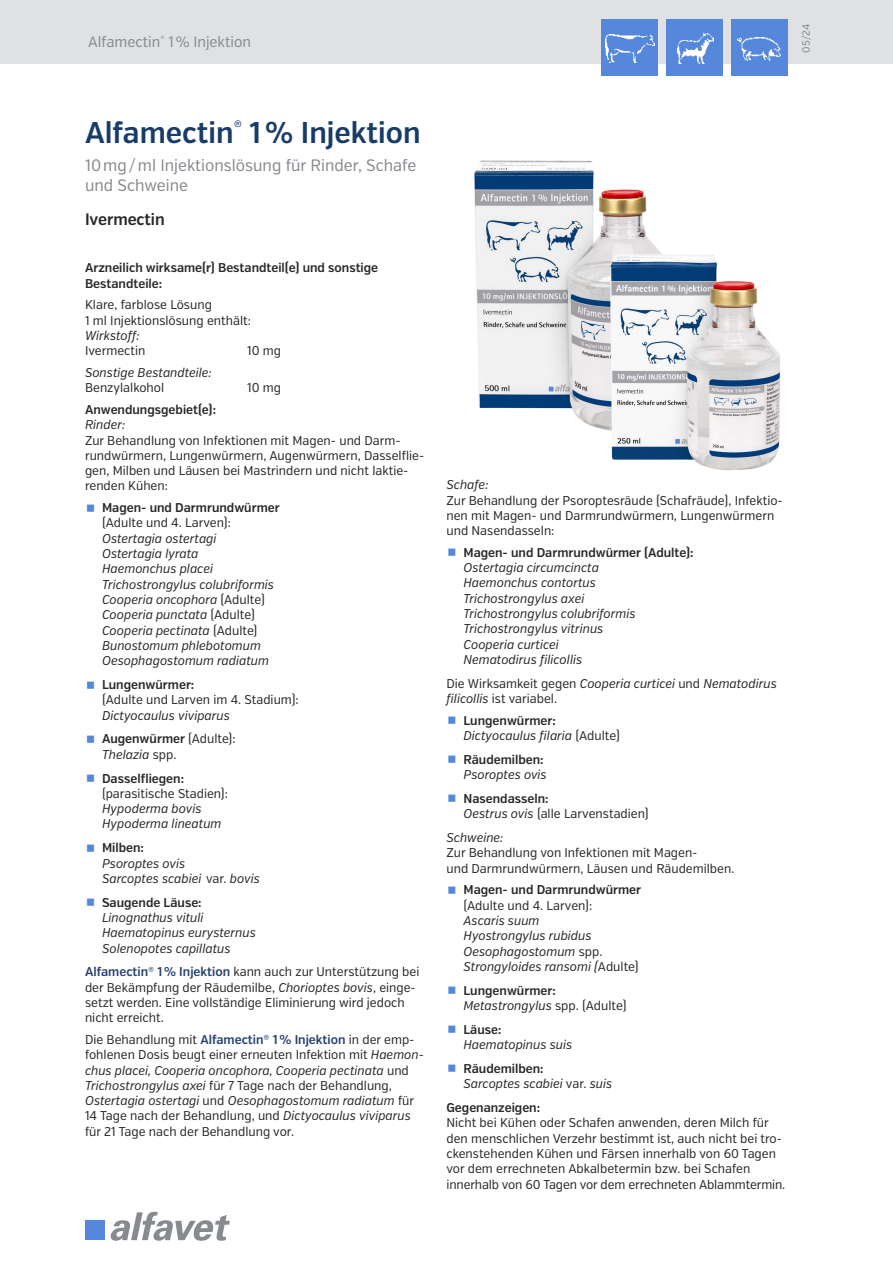
<style>
.page{position:relative;width:893px;height:1263px;background:#fff}
.page>*{position:absolute;margin:0;border:0;box-sizing:border-box;transform-origin:0 0}
.t1{font:600 30px "Verb Cond";color:#183c69}
.t2{font:16.5px/19.8px "Verb Cond";color:#878a8e}
.t3{font:600 16.5px "Verb Cond";letter-spacing:-.005em;color:#282827}
.t4{font:15px "Verb Cond";color:#878a8e}
.t5{font:12.75px/15.3px "Verb Cond";color:#282827}
.t6{font:italic 12.75px/15.3px "Verb Cond";color:#282827}
.t7{font:600 12.75px/15.3px "Verb Cond";color:#282827}
.t8{font:10.5px "Verb Cond";color:#878a8e}
.s1{font-style:normal}
.s2{font-weight:600;font-style:normal}
.s3{font-weight:400;font-style:italic}
.s4{font-weight:400}
.s5{font-weight:600;color:#26426e}
.s6{font-style:italic}
.s7{font-weight:600}
</style>
<div class="page">
<svg style="left:110px;top:1212px;width:120px;height:29px"></svg>
<div style="left:85px;top:1220px;width:20px;height:20px;background:#5587da"></div>
<div style="left:0;top:0;width:893px;height:64px;background:#dfe1e2"></div>
<div style="left:601px;top:19px;width:57px;height:57px;background:#5587da"></div>
<img style="left:605px;top:34px;width:50px;height:29px">
<div style="left:666px;top:19px;width:57px;height:57px;background:#5587da"></div>
<div style="left:731px;top:19px;width:57px;height:57px;background:#5587da"></div>
<img style="left:738px;top:38px;width:42px;height:22px">
<img style="left:678px;top:34px;width:36px;height:30px">
<img style="left:474px;top:160px;width:173px;height:249px">
<img style="left:557px;top:225px;width:223px;height:246px">
<p class="t4" style="left:88px;top:33px;width:165px">Alfamectin<sup>®</sup> 1% Injektion</p>
<p class="t8" style="left:800px;top:53px;width:30px;rotate:-90deg">05/24</p>
<h1 class="t1" style="left:85px;top:115px;width:337px">Alfamectin<sup>®</sup> 1% Injektion</h1>
<p class="t2" style="left:85px;top:156px;width:333px">10mg/ml Injektionslösung für Rinder, Schafe und Schweine</p>
<p class="t3" style="left:85px;top:209px;width:81px">Ivermectin</p>
<p class="t7" style="left:85px;top:261px;width:295px">Arzneilich wirksame(r) Bestandteil(e) und sonstige<br>Bestandteile:</p>
<p class="t5" style="left:85px;top:297px;width:167px">Klare, farblose Lösung<br>1 ml Injektionslösung enthält:</p>
<p class="t6" style="left:85px;top:328px;width:56px">Wirkstoff:</p>
<p class="t5" style="left:85px;top:343px;width:62px">Ivermectin</p>
<p class="t5" style="left:247px;top:343px;width:36px">10 mg</p>
<p class="t6" style="left:85px;top:365px;width:128px">Sonstige Bestandteile:</p>
<p class="t5" style="left:85px;top:380px;width:81px">Benzylalkohol</p>
<p class="t5" style="left:247px;top:380px;width:36px">10 mg</p>
<p class="t7" style="left:85px;top:402px;width:133px">Anwendungsgebiet(e):</p>
<p class="t6" style="left:85px;top:417px;width:42px">Rinder:</p>
<p class="t5" style="left:85px;top:433px;width:341px">Zur Behandlung von Infektionen mit Magen- und Darm&shy;rundwürmern, Lungenwürmern, Augenwürmern, Dasselflie&shy;gen, Milben und Läusen bei Mastrindern und nicht laktie&shy;renden Kühen:</p>
<p class="t7" style="left:102px;top:500px;width:179px">Magen- und Darmrundwürmer</p>
<p class="t5" style="left:102px;top:516px;width:130px">(Adulte und 4. Larven):</p>
<p class="t6" style="left:102px;top:531px;width:174px">Ostertagia ostertagi<br>Ostertagia lyrata<br>Haemonchus placei<br>Trichostrongylus colubriformis<br>Cooperia oncophora <span class="s1">(Adulte)<br></span>Cooperia punctata <span class="s1">(Adulte)<br></span>Cooperia pectinata <span class="s1">(Adulte)<br></span>Bunostomum phlebotomum<br>Oesophagostomum radiatum</p>
<p class="t7" style="left:102px;top:677px;width:94px">Lungenwürmer:</p>
<p class="t5" style="left:102px;top:692px;width:198px">(Adulte und Larven im 4. Stadium):</p>
<p class="t6" style="left:102px;top:703px;width:135px;line-height:23.9px">Dictyocaulus viviparus<br><span class="s2">Augenwürmer</span> <span class="s1">(Adulte):</span></p>
<p class="t7" style="left:102px;top:742px;width:84px;line-height:23.9px"><span class="s3">Thelazia</span> <span class="s4">spp.<br></span>Dasselfliegen:</p>
<p class="t5" style="left:102px;top:786px;width:127px">(parasitische Stadien):</p>
<p class="t6" style="left:102px;top:801px;width:121px">Hypoderma bovis<br>Hypoderma lineatum</p>
<p class="t7" style="left:102px;top:840px;width:43px">Milben:</p>
<p class="t6" style="left:102px;top:856px;width:159px">Psoroptes ovis<br>Sarcoptes scabiei <span class="s1">var.</span> bovis</p>
<p class="t7" style="left:102px;top:895px;width:101px">Saugende Läuse:</p>
<p class="t6" style="left:102px;top:910px;width:155px">Linognathus vituli<br>Haematopinus eurysternus<br>Solenopotes capillatus</p>
<p class="t5" style="left:85px;top:964px;width:336px"><span class="s5">Alfamectin® 1% Injektion</span> kann auch zur Unterstützung bei der Bekämpfung der Räudemilbe, <span class="s6">Chorioptes bovis</span>, einge&shy;setzt werden. Eine vollständige Eliminierung wird jedoch nicht erreicht.</p>
<p class="t5" style="left:85px;top:1032px;width:340px">Die Behandlung mit <span class="s5">Alfamectin® 1% Injektion</span> in der emp&shy;fohlenen Dosis beugt einer erneuten Infektion mit <span class="s6">Haemon&shy;chus placei, Cooperia oncophora, Cooperia pectinata</span> und <span class="s6">Trichostrongylus axei</span> für 7 Tage nach der Behandlung, <span class="s6">Ostertagia ostertagi</span> und <span class="s6">Oesophagostomum radiatum</span> für 14 Tage nach der Behandlung, und <span class="s6">Dictyocaulus viviparus </span>für 21 Tage nach der Behandlung vor.</p>
<p class="t6" style="left:446px;top:477px;width:43px">Schafe:</p>
<p class="t5" style="left:446px;top:493px;width:338px">Zur Behandlung der Psoroptesräude (Schafräude), Infektio&shy;nen mit Magen- und Darmrundwürmern, Lungenwürmern und Nasendasseln:</p>
<p class="t7" style="left:463px;top:545px;width:232px">Magen- und Darmrundwürmer (Adulte):</p>
<p class="t6" style="left:463px;top:560px;width:174px">Ostertagia circumcincta<br>Haemonchus contortus<br>Trichostrongylus axei<br>Trichostrongylus colubriformis<br>Trichostrongylus vitrinus<br>Cooperia curticei<br>Nematodirus filicollis</p>
<p class="t6" style="left:446px;top:676px;width:332px"><span class="s1">Die Wirksamkeit gegen</span> Cooperia curticei <span class="s1">und</span> Nematodirus filicollis <span class="s1">ist variabel.</span></p>
<p class="t6" style="left:463px;top:713px;width:158px"><span class="s2">Lungenwürmer:<br></span>Dictyocaulus filaria <span class="s1">(Adulte)</span></p>
<p class="t7" style="left:463px;top:752px;width:82px">Räudemilben:</p>
<p class="t6" style="left:463px;top:767px;width:85px">Psoroptes ovis</p>
<p class="t5" style="left:463px;top:791px;width:187px"><span class="s7">Nasendasseln:<br></span><span class="s6">Oestrus ovis</span> (alle Larvenstadien)</p>
<p class="t6" style="left:446px;top:830px;width:58px">Schweine:</p>
<p class="t5" style="left:446px;top:845px;width:289px">Zur Behandlung von Infektionen mit Magen-<br>und Darmrundwürmern, Läusen und Räudemilben.</p>
<p class="t7" style="left:463px;top:882px;width:179px">Magen- und Darmrundwürmer</p>
<p class="t5" style="left:463px;top:898px;width:130px">(Adulte und 4. Larven):</p>
<p class="t6" style="left:463px;top:913px;width:177px">Ascaris suum<br>Hyostrongylus rubidus<br>Oesophagostomum <span class="s1">spp.<br></span>Strongyloides ransomi (<span class="s1">Adulte)</span></p>
<p class="t6" style="left:463px;top:983px;width:165px"><span class="s2">Lungenwürmer:<br></span>Metastrongylus <span class="s1">spp. (Adulte)</span></p>
<p class="t7" style="left:463px;top:1022px;width:40px">Läuse:</p>
<p class="t6" style="left:463px;top:1037px;width:110px">Haematopinus suis</p>
<p class="t6" style="left:463px;top:1061px;width:150px"><span class="s2">Räudemilben:<br></span>Sarcoptes scabiei <span class="s1">var.</span> suis</p>
<p class="t7" style="left:446px;top:1100px;width:95px">Gegenanzeigen:</p>
<p class="t5" style="left:446px;top:1115px;width:340px">Nicht bei Kühen oder Schafen anwenden, deren Milch für den menschlichen Verzehr bestimmt ist, auch nicht bei tro&shy;ckenstehenden Kühen und Färsen innerhalb von 60 Tagen vor dem errechneten Abkalbetermin bzw. bei Schafen innerhalb von 60 Tagen vor dem errechneten Ablammtermin.</p>
</div>
